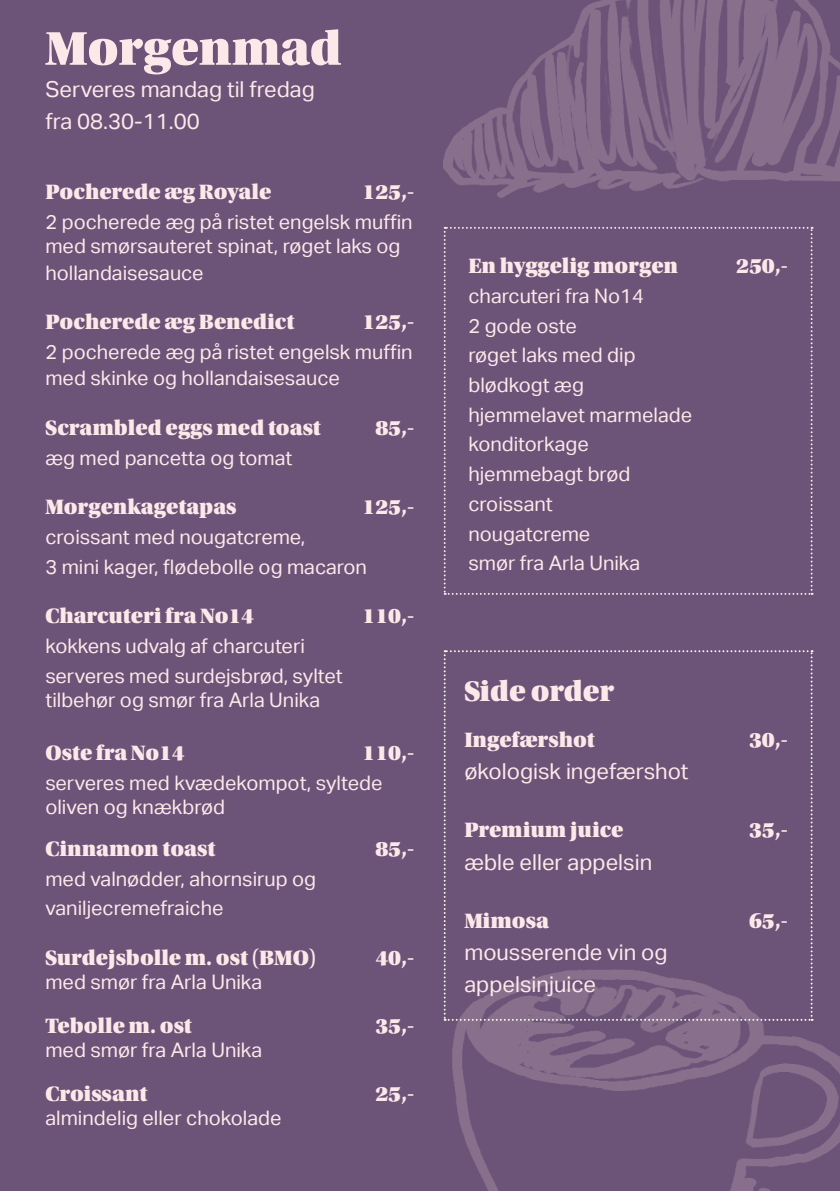
<style>
.page{position:relative;width:840px;height:1191px;background:#fff}
.page>*{position:absolute;margin:0;border:0;box-sizing:border-box;transform-origin:0 0}
.t1{font:50px "Utopia Std Black Headline";color:#fde8e9}
.t2{font:30px "Utopia Std Black Headline";color:#fde8e9}
.t3{font:22px "Utopia Std Black Headline";color:#fde8e9}
.t4{font:22px/32px "Aktiv Grotesk";color:#fde8e9}
.t5{font:20px/29.6px "Aktiv Grotesk";color:#fde8e9}
</style>
<div class="page">
<div style="left:0;top:0;width:839px;height:1191px;background:#6b5478"></div>
<img style="left:443px;top:0;width:396px;height:198px">
<img style="left:452px;top:969px;width:387px;height:222px">
<div style="left:443px;top:227px;width:369px;height:368px;background:#6b5478"></div>
<svg style="left:443px;top:650px;width:369px;height:370px;background:#6d5679"></svg>
<h1 class="t1" style="left:45px;top:27px;width:297px">Morgenmad</h1>
<p class="t4" style="left:45px;top:75px;width:271px">Serveres mandag til fredag fra 08.30-11.00</p>
<p class="t3" style="left:45px;top:183px;width:227px">Pocherede æg Royale</p>
<p class="t3" style="left:362px;top:183px;width:53px">125,-</p>
<p class="t5" style="left:45px;top:210px;width:368px;line-height:24px">2 pocherede æg på ristet engelsk muffin med smørsauteret spinat, røget laks og</p>
<p class="t5" style="left:45px;top:259px;width:160px">hollandaisesauce</p>
<p class="t3" style="left:45px;top:312px;width:250px">Pocherede æg Benedict</p>
<p class="t3" style="left:362px;top:312px;width:53px">125,-</p>
<p class="t5" style="left:45px;top:339px;width:368px;line-height:26.4px">2 pocherede æg på ristet engelsk muffin med skinke og hollandaisesauce</p>
<p class="t3" style="left:45px;top:418px;width:277px">Scrambled eggs med toast</p>
<p class="t3" style="left:375px;top:418px;width:40px">85,-</p>
<p class="t5" style="left:45px;top:444px;width:248px">æg med pancetta og tomat</p>
<p class="t3" style="left:45px;top:498px;width:192px">Morgenkagetapas</p>
<p class="t3" style="left:362px;top:498px;width:53px">125,-</p>
<p class="t5" style="left:45px;top:524px;width:323px">croissant med nougatcreme,<br>3 mini kager, flødebolle og macaron</p>
<p class="t3" style="left:45px;top:607px;width:210px">Charcuteri fra No14</p>
<p class="t3" style="left:362px;top:607px;width:53px">110,-</p>
<p class="t5" style="left:45px;top:633px;width:299px">kokkens udvalg af charcuteri serveres med surdejsbrød, syltet</p>
<p class="t5" style="left:45px;top:685px;width:276px">tilbehør og smør fra Arla Unika</p>
<p class="t3" style="left:45px;top:744px;width:141px">Oste fra No14</p>
<p class="t3" style="left:362px;top:744px;width:53px">110,-</p>
<p class="t5" style="left:45px;top:771px;width:338px;line-height:24px">serveres med kvædekompot, syltede oliven og knækbrød</p>
<p class="t3" style="left:45px;top:839px;width:171px">Cinnamon toast</p>
<p class="t3" style="left:375px;top:839px;width:40px">85,-</p>
<p class="t5" style="left:45px;top:865px;width:272px">med valnødder, ahornsirup og vaniljecremefraiche</p>
<p class="t3" style="left:45px;top:948px;width:272px">Surdejsbolle m. ost (BMO)</p>
<p class="t3" style="left:375px;top:948px;width:40px">40,-</p>
<p class="t5" style="left:45px;top:967px;width:218px">med smør fra Arla Unika</p>
<p class="t3" style="left:45px;top:1016px;width:148px">Tebolle m. ost</p>
<p class="t3" style="left:375px;top:1016px;width:40px">35,-</p>
<p class="t5" style="left:45px;top:1035px;width:218px">med smør fra Arla Unika</p>
<p class="t3" style="left:45px;top:1084px;width:103px">Croissant</p>
<p class="t3" style="left:375px;top:1084px;width:40px">25,-</p>
<p class="t5" style="left:45px;top:1104px;width:237px">almindelig eller chokolade</p>
<p class="t3" style="left:468px;top:257px;width:211px">En hyggelig morgen</p>
<p class="t3" style="left:735px;top:257px;width:53px">250,-</p>
<p class="t5" style="left:468px;top:283px;width:225px">charcuteri fra No14<br>2 gode oste<br>røget laks med dip blødkogt æg hjemmelavet marmelade konditorkage hjemmebagt brød croissant<br>nougatcreme<br>smør fra Arla Unika</p>
<h2 class="t2" style="left:464px;top:678px;width:151px">Side order</h2>
<p class="t3" style="left:464px;top:730px;width:132px">Ingefærshot</p>
<p class="t3" style="left:748px;top:730px;width:40px">30,-</p>
<p class="t4" style="left:464px;top:757px;width:225px">økologisk ingefærshot</p>
<p class="t3" style="left:464px;top:821px;width:160px">Premium juice</p>
<p class="t3" style="left:748px;top:821px;width:40px">35,-</p>
<p class="t4" style="left:464px;top:846px;width:189px">æble eller appelsin</p>
<p class="t3" style="left:464px;top:911px;width:86px">Mimosa</p>
<p class="t3" style="left:748px;top:911px;width:40px">65,-</p>
<p class="t4" style="left:464px;top:938px;width:204px">mousserende vin og appelsinjuice</p>
</div>
